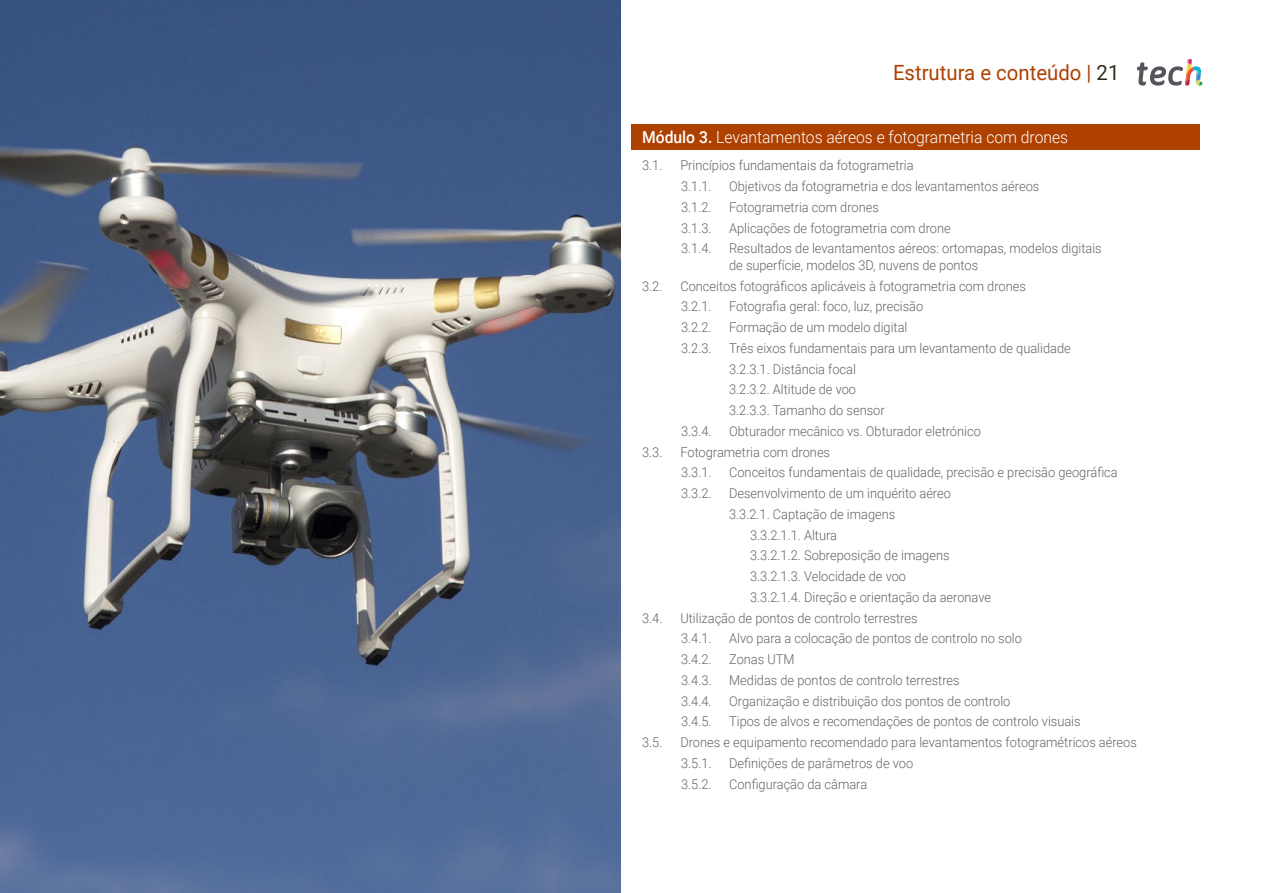
<style>
.page{position:relative;width:1263px;height:893px;background:#fff}
.page>*{position:absolute;margin:0;border:0;box-sizing:border-box;transform-origin:0 0}
.t1{font:21px "Roboto";color:#ae4000}
.t2{font:300 16.5px "Roboto";color:#fff;scale:.95 1}
.t3{font:300 13.5px/20.7px "Roboto";color:#61646a;scale:.95 1}
.s1{color:#312e20}
.s2{font-weight:500}
</style>
<div class="page">
<svg style="left:1137px;top:59px;width:65px;height:27px"></svg>
<img style="left:0;top:0;width:621px;height:893px">
<div style="left:631px;top:124px;width:568px;height:25px;background:#ae4000"></div>
<h1 class="t1" style="left:893px;top:57px;width:228px">Estrutura e conteúdo | <span class="s1">21</span></h1>
<p class="t2" style="left:642px;top:126px;width:450px"><span class="s2">Módulo 3.</span> Levantamentos aéreos e fotogrametria com drones</p>
<p class="t3" style="left:642px;top:155px;width:23px">3.1.</p>
<p class="t3" style="left:680px;top:155px;width:247px">Princípios fundamentais da fotogrametria<br>3.1.1.</p>
<p class="t3" style="left:729px;top:175px;width:328px">Objetivos da fotogrametria e dos levantamentos aéreos</p>
<p class="t3" style="left:681px;top:196px;width:34px">3.1.2.</p>
<p class="t3" style="left:729px;top:196px;width:159px">Fotogrametria com drones</p>
<p class="t3" style="left:681px;top:217px;width:34px">3.1.3.</p>
<p class="t3" style="left:729px;top:217px;width:235px">Aplicações de fotogrametria com drone</p>
<p class="t3" style="left:681px;top:238px;width:34px">3.1.4.</p>
<p class="t3" style="left:729px;top:240px;width:394px;line-height:16.5px">Resultados de levantamentos aéreos: ortomapas, modelos digitais de superfície, modelos 3D, nuvens de pontos</p>
<p class="t3" style="left:642px;top:275px;width:23px">3.2.</p>
<p class="t3" style="left:680px;top:275px;width:365px">Conceitos fotográficos aplicáveis à fotogrametria com drones<br>3.2.1.</p>
<p class="t3" style="left:729px;top:296px;width:206px">Fotografia geral: foco, luz, precisão</p>
<p class="t3" style="left:681px;top:316px;width:34px">3.2.2.</p>
<p class="t3" style="left:729px;top:316px;width:189px">Formação de um modelo digital</p>
<p class="t3" style="left:681px;top:337px;width:34px">3.2.3.</p>
<p class="t3" style="left:729px;top:337px;width:361px">Três eixos fundamentais para um levantamento de qualidade 3.2.3.1. Distância focal<br>3.2.3.2. Altitude de voo<br>3.2.3.3. Tamanho do sensor</p>
<p class="t3" style="left:681px;top:420px;width:34px">3.3.4.</p>
<p class="t3" style="left:729px;top:420px;width:266px">Obturador mecânico vs. Obturador eletrónico</p>
<p class="t3" style="left:642px;top:441px;width:23px">3.3.</p>
<p class="t3" style="left:680px;top:441px;width:159px">Fotogrametria com drones<br>3.3.1.</p>
<p class="t3" style="left:729px;top:462px;width:411px">Conceitos fundamentais de qualidade, precisão e precisão geográfica</p>
<p class="t3" style="left:681px;top:482px;width:34px">3.3.2.</p>
<p class="t3" style="left:729px;top:482px;width:235px">Desenvolvimento de um inquérito aéreo</p>
<p class="t3" style="left:729px;top:503px;width:176px">3.3.2.1. Captação de imagens</p>
<p class="t3" style="left:750px;top:524px;width:93px">3.3.2.1.1. Altura</p>
<p class="t3" style="left:750px;top:545px;width:211px">3.3.2.1.2. Sobreposição de imagens</p>
<p class="t3" style="left:750px;top:565px;width:166px">3.3.2.1.3. Velocidade de voo</p>
<p class="t3" style="left:750px;top:586px;width:255px">3.3.2.1.4. Direção e orientação da aeronave</p>
<p class="t3" style="left:642px;top:607px;width:23px">3.4.</p>
<p class="t3" style="left:680px;top:607px;width:251px">Utilização de pontos de controlo terrestres<br>3.4.1.</p>
<p class="t3" style="left:729px;top:628px;width:310px">Alvo para a colocação de pontos de controlo no solo</p>
<p class="t3" style="left:681px;top:648px;width:34px">3.4.2.</p>
<p class="t3" style="left:729px;top:648px;width:70px">Zonas UTM</p>
<p class="t3" style="left:681px;top:669px;width:34px">3.4.3.</p>
<p class="t3" style="left:729px;top:669px;width:244px">Medidas de pontos de controlo terrestres</p>
<p class="t3" style="left:681px;top:690px;width:34px">3.4.4.</p>
<p class="t3" style="left:729px;top:690px;width:298px">Organização e distribuição dos pontos de controlo</p>
<p class="t3" style="left:681px;top:711px;width:34px">3.4.5.</p>
<p class="t3" style="left:729px;top:711px;width:372px">Tipos de alvos e recomendações de pontos de controlo visuais</p>
<p class="t3" style="left:642px;top:731px;width:23px">3.5.</p>
<p class="t3" style="left:680px;top:731px;width:482px">Drones e equipamento recomendado para levantamentos fotogramétricos aéreos<br>3.5.1.</p>
<p class="t3" style="left:729px;top:752px;width:195px">Definições de parâmetros de voo</p>
<p class="t3" style="left:681px;top:773px;width:34px">3.5.2.</p>
<p class="t3" style="left:729px;top:773px;width:147px">Configuração da câmara</p>
</div>
